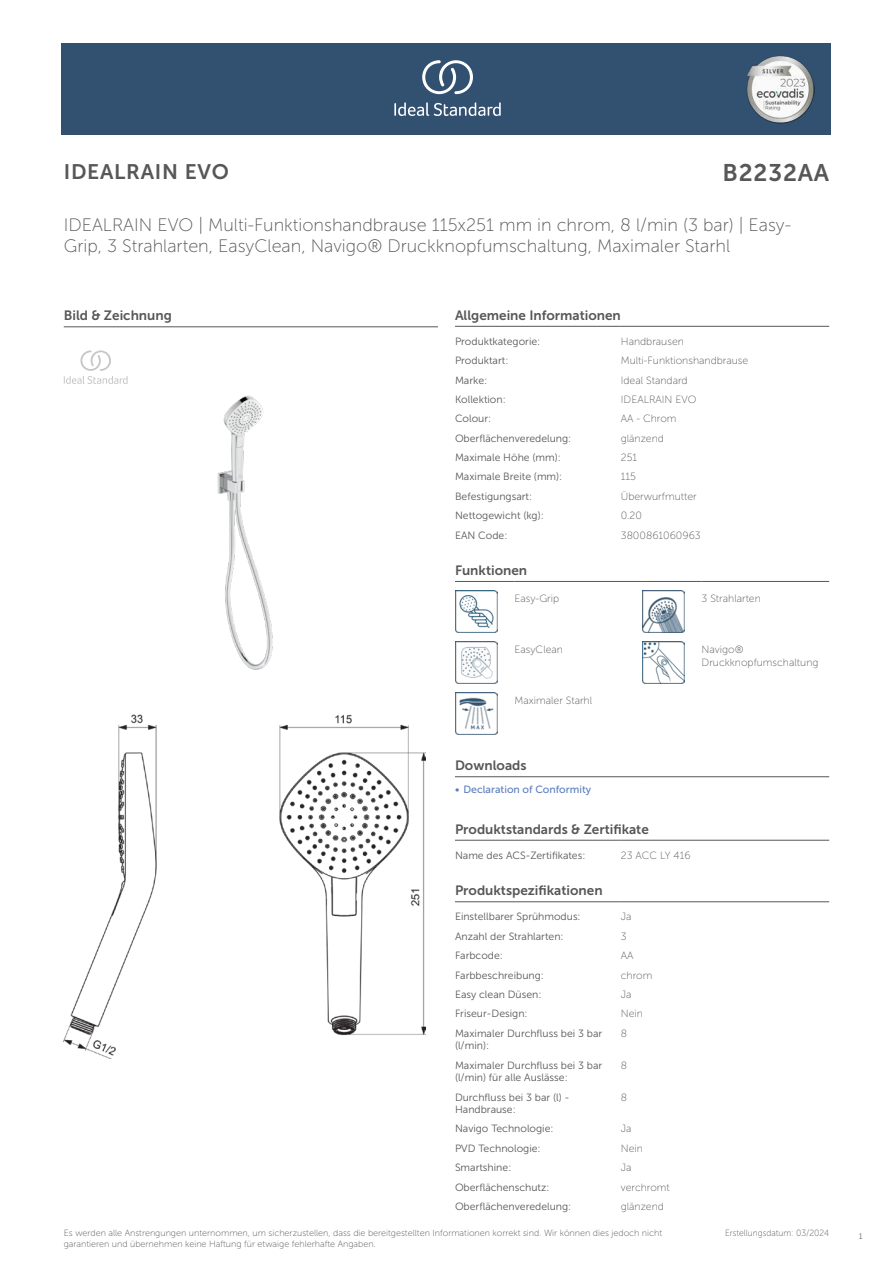
<style>
.page{position:relative;width:893px;height:1263px;background:#fff}
.page>*{position:absolute;margin:0;border:0;box-sizing:border-box;transform-origin:0 0}
.t1{font:24px "Museo Sans 700";letter-spacing:.035em;color:#575756}
.t2{font:21px "Museo Sans 700";letter-spacing:.035em;color:#575756}
.t3{font:18px/21.6px "Museo Sans 100";color:#575756}
.t4{font:13.5px "Museo Sans 700";color:#575756}
.t5{font:10.5px/12.6px "Museo Sans 300";color:#575756}
.t6{font:10.5px/12.6px "Museo Sans 100";color:#575756}
.t7{font:10.5px "Museo Sans 500";color:#5b7ebf}
.t8{font:9px/10.8px "Museo Sans 100";color:#575756}
.t9{font:9px "Museo Sans 100";color:#575756;scale:.95 1}
.t10{font:300 9px "Calibri";color:#575756;scale:.95 1}
</style>
<div class="page">
<div style="left:62px;top:43px;width:769px;height:91px;background:#325070"></div>
<hr style="left:455px;top:326px;width:166px;height:1px;background:#575756">
<hr style="left:621px;top:326px;width:208px;height:1px;background:#575756">
<hr style="left:455px;top:581px;width:59px;height:1px;background:#575756">
<hr style="left:514px;top:581px;width:128px;height:1px;background:#575756">
<hr style="left:642px;top:581px;width:60px;height:1px;background:#575756">
<hr style="left:702px;top:581px;width:127px;height:1px;background:#575756">
<img style="left:455px;top:590px;width:42px;height:43px">
<img style="left:642px;top:590px;width:43px;height:43px">
<img style="left:455px;top:641px;width:42px;height:43px">
<img style="left:642px;top:641px;width:43px;height:43px">
<img style="left:455px;top:692px;width:42px;height:43px">
<hr style="left:455px;top:776px;width:187px;height:1px;background:#575756">
<hr style="left:642px;top:776px;width:187px;height:1px;background:#575756">
<hr style="left:455px;top:840px;width:166px;height:1px;background:#575756">
<hr style="left:621px;top:840px;width:208px;height:1px;background:#575756">
<hr style="left:455px;top:901px;width:166px;height:1px;background:#575756">
<hr style="left:621px;top:901px;width:208px;height:1px;background:#575756">
<img style="left:64px;top:714px;width:361px;height:344px">
<hr style="left:64px;top:327px;width:374px;height:1px;background:#575756">
<svg style="left:64px;top:350px;width:64px;height:34px"></svg>
<img style="left:217px;top:395px;width:56px;height:275px">
<svg style="left:394px;top:102px;width:107px;height:14px"></svg>
<svg style="left:422px;top:60px;width:51px;height:34px"></svg>
<img style="left:746px;top:56px;width:68px;height:67px">
<h2 class="t2" style="left:64px;top:160px;width:167px">IDEALRAIN EVO</h2>
<h1 class="t1" style="left:723px;top:160px;width:108px">B2232AA</h1>
<h3 class="t3" style="left:64px;top:214px;width:729px">IDEALRAIN EVO | Multi-Funktionshandbrause 115x251 mm in chrom, 8 l/min (3 bar) | Easy-<br>Grip, 3 Strahlarten, EasyClean, Navigo® Druckknopfumschaltung, Maximaler Starhl</h3>
<p class="t4" style="left:64px;top:308px;width:110px">Bild &amp; Zeichnung</p>
<p class="t4" style="left:455px;top:308px;width:167px">Allgemeine Informationen</p>
<p class="t5" style="left:455px;top:335px;width:87px">Produktkategorie:</p>
<p class="t6" style="left:621px;top:335px;width:65px">Handbrausen</p>
<p class="t5" style="left:455px;top:354px;width:55px">Produktart:</p>
<p class="t6" style="left:621px;top:355px;width:129px">Multi-Funktionshandbrause</p>
<p class="t5" style="left:455px;top:374px;width:34px">Marke:</p>
<p class="t6" style="left:621px;top:374px;width:68px">Ideal Standard</p>
<p class="t5" style="left:455px;top:393px;width:52px">Kollektion:</p>
<p class="t6" style="left:621px;top:393px;width:77px">IDEALRAIN EVO</p>
<p class="t5" style="left:455px;top:413px;width:38px">Colour:</p>
<p class="t6" style="left:621px;top:413px;width:57px">AA - Chrom</p>
<p class="t5" style="left:455px;top:432px;width:118px">Oberflächenveredelung:</p>
<p class="t6" style="left:621px;top:432px;width:45px">glänzend</p>
<p class="t5" style="left:455px;top:451px;width:107px">Maximale Höhe (mm):</p>
<p class="t6" style="left:621px;top:451px;width:18px">251</p>
<p class="t5" style="left:455px;top:471px;width:109px">Maximale Breite (mm):</p>
<p class="t6" style="left:621px;top:471px;width:17px">115</p>
<p class="t5" style="left:455px;top:490px;width:79px">Befestigungsart:</p>
<p class="t6" style="left:621px;top:490px;width:77px">Überwurfmutter</p>
<p class="t5" style="left:455px;top:509px;width:90px">Nettogewicht (kg):</p>
<p class="t6" style="left:621px;top:509px;width:23px">0.20</p>
<p class="t5" style="left:455px;top:529px;width:54px">EAN Code:</p>
<p class="t6" style="left:621px;top:529px;width:81px">3800861060963</p>
<p class="t4" style="left:455px;top:563px;width:74px">Funktionen</p>
<p class="t6" style="left:514px;top:592px;width:46px">Easy-Grip</p>
<p class="t6" style="left:702px;top:592px;width:61px">3 Strahlarten</p>
<p class="t6" style="left:514px;top:643px;width:50px">EasyClean</p>
<p class="t6" style="left:702px;top:643px;width:118px">Navigo®<br>Druckknopfumschaltung</p>
<p class="t6" style="left:514px;top:694px;width:79px">Maximaler Starhl</p>
<p class="t4" style="left:455px;top:758px;width:73px">Downloads</p>
<p class="t7" style="left:455px;top:784px;width:138px">• Declaration of Conformity</p>
<p class="t4" style="left:455px;top:822px;width:195px">Produktstandards &amp; Zertifikate</p>
<p class="t5" style="left:455px;top:849px;width:132px">Name des ACS-Zertifikates:</p>
<p class="t6" style="left:621px;top:849px;width:71px">23 ACC LY 416</p>
<p class="t4" style="left:455px;top:883px;width:149px">Produktspezifikationen</p>
<p class="t5" style="left:455px;top:911px;width:127px">Einstellbarer Sprühmodus:</p>
<p class="t6" style="left:621px;top:911px;width:12px">Ja</p>
<p class="t5" style="left:455px;top:930px;width:110px">Anzahl der Strahlarten:</p>
<p class="t6" style="left:621px;top:930px;width:7px">3</p>
<p class="t5" style="left:455px;top:949px;width:49px">Farbcode:</p>
<p class="t6" style="left:621px;top:949px;width:14px">AA</p>
<p class="t5" style="left:455px;top:969px;width:90px">Farbbeschreibung:</p>
<p class="t6" style="left:621px;top:969px;width:33px">chrom</p>
<p class="t5" style="left:455px;top:988px;width:88px">Easy clean Düsen:</p>
<p class="t6" style="left:621px;top:988px;width:12px">Ja</p>
<p class="t5" style="left:455px;top:1007px;width:74px">Friseur-Design:</p>
<p class="t6" style="left:621px;top:1007px;width:24px">Nein</p>
<p class="t5" style="left:455px;top:1027px;width:149px">Maximaler Durchfluss bei 3 bar (l/min):</p>
<p class="t6" style="left:621px;top:1027px;width:8px">8</p>
<p class="t5" style="left:455px;top:1059px;width:149px">Maximaler Durchfluss bei 3 bar (l/min) für alle Auslässe:</p>
<p class="t6" style="left:621px;top:1059px;width:8px">8</p>
<p class="t5" style="left:455px;top:1091px;width:116px">Durchfluss bei 3 bar (l) -<br>Handbrause:</p>
<p class="t6" style="left:621px;top:1091px;width:8px">8</p>
<p class="t5" style="left:455px;top:1122px;width:100px">Navigo Technologie:</p>
<p class="t6" style="left:621px;top:1123px;width:12px">Ja</p>
<p class="t5" style="left:455px;top:1142px;width:87px">PVD Technologie:</p>
<p class="t6" style="left:621px;top:1142px;width:24px">Nein</p>
<p class="t5" style="left:455px;top:1161px;width:58px">Smartshine:</p>
<p class="t6" style="left:621px;top:1161px;width:12px">Ja</p>
<p class="t5" style="left:455px;top:1181px;width:96px">Oberflächenschutz:</p>
<p class="t6" style="left:621px;top:1181px;width:50px">verchromt</p>
<p class="t5" style="left:455px;top:1200px;width:118px">Oberflächenveredelung:</p>
<p class="t6" style="left:621px;top:1200px;width:45px">glänzend</p>
<p class="t8" style="left:64px;top:1227px;width:600px">Es werden alle Anstrengungen unternommen, um sicherzustellen, dass die bereitgestellten Informationen korrekt sind. Wir können dies jedoch nicht garantieren und übernehmen keine Haftung für etwaige fehlerhafte Angaben.</p>
<p class="t9" style="left:725px;top:1228px;width:111px">Erstellungsdatum: 03/2024</p>
<p class="t10" style="left:858px;top:1230px;width:6px">1</p>
</div>
